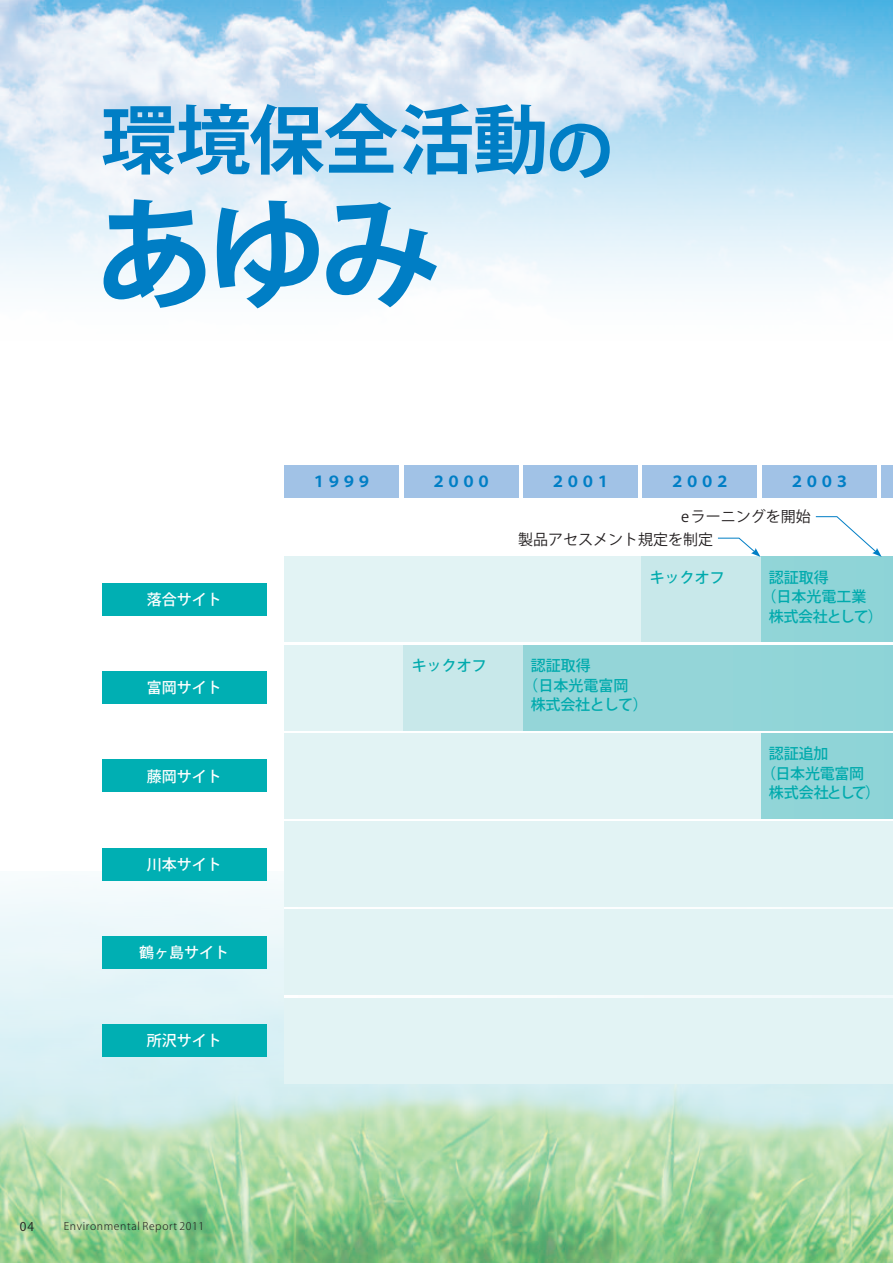
<style>
.page{position:relative;width:893px;height:1263px;background:#fff}
.page>*{position:absolute;margin:0;border:0;box-sizing:border-box;transform-origin:0 0}
.t1{font:700 120px "Koz Go Pro";color:#007ec5}
.t2{font:700 75px "Koz Go Pro";letter-spacing:-.01em;color:#007ec5}
.t3{font:500 15px "Koz Go Pro";letter-spacing:-.005em;color:#00aaad}
.t4{font:500 15px "Koz Go Pro";color:#fff}
.t5{font:15px "Koz Go Pro";color:#231f20}
.t6{font:700 15px "Koz Go Pro";color:#007ec5}
.t7{font:500 15px "Koz Go Pro";letter-spacing:-.045em;color:#00aaad}
.t8{font:500 15px "Koz Go Pro";letter-spacing:-.06em;color:#00aaad}
.t9{font:12px "Koz Go Pro";color:#231f20}
.t10{font:300 10.5px "Koz Go Pro";letter-spacing:.06em;color:#231f20}
</style>
<div class="page">
<img style="left:0;top:872px;width:893px;height:391px">
<svg style="left:284px;top:818px;width:609px;height:180px"></svg>
<div style="left:284px;top:645px;width:609px;height:85px;background:#94d5d8"></div>
<div style="left:284px;top:733px;width:609px;height:85px;background:#8fd4d7"></div>
<div style="left:284px;top:557px;width:609px;height:85px;background:#8fd4d7"></div>
<img style="left:0;top:0;width:893px;height:288px">
<div style="left:284px;top:557px;width:476px;height:85px;background:#e2f3f4"></div>
<div style="left:284px;top:645px;width:119px;height:85px;background:#e2f3f4"></div>
<div style="left:284px;top:733px;width:476px;height:85px;background:#e2f3f4"></div>
<div style="left:284px;top:822px;width:609px;height:85px;background:#e2f3f4"></div>
<div style="left:284px;top:910px;width:609px;height:85px;background:#e2f3f4"></div>
<div style="left:284px;top:998px;width:609px;height:85px;background:#e2f3f4"></div>
<div style="left:403px;top:645px;width:119px;height:85px;background:#c8e8ea"></div>
<div style="left:641px;top:557px;width:119px;height:85px;background:#c8e8ea"></div>
<div style="left:102px;top:583px;width:164px;height:33px;background:#00afb3"></div>
<div style="left:102px;top:671px;width:164px;height:33px;background:#00afb3"></div>
<div style="left:102px;top:760px;width:164px;height:32px;background:#00afb3"></div>
<div style="left:102px;top:848px;width:164px;height:32px;background:#00afb3"></div>
<div style="left:102px;top:936px;width:164px;height:32px;background:#00afb3"></div>
<div style="left:102px;top:1024px;width:164px;height:33px;background:#00afb3"></div>
<div style="left:284px;top:466px;width:115px;height:32px;background:#a1c2e6"></div>
<div style="left:404px;top:466px;width:114px;height:32px;background:#a1c2e6"></div>
<div style="left:523px;top:466px;width:115px;height:32px;background:#a1c2e6"></div>
<div style="left:642px;top:466px;width:115px;height:32px;background:#a1c2e6"></div>
<div style="left:762px;top:466px;width:115px;height:32px;background:#a1c2e6"></div>
<div style="left:881px;top:466px;width:12px;height:32px;background:#a1c2e6"></div>
<svg style="left:717px;top:537px;width:43px;height:20px"></svg>
<svg style="left:815px;top:516px;width:67px;height:41px"></svg>
<h2 class="t2" style="left:101px;top:92px;width:514px">環境保全活動<sub>の</sub></h2>
<h1 class="t1" style="left:95px;top:178px;width:347px">あゆみ</h1>
<p class="t6" style="left:312px;top:472px;width:61px">１９９９</p>
<p class="t6" style="left:431px;top:472px;width:61px">２０００</p>
<p class="t6" style="left:550px;top:472px;width:61px">２００１</p>
<p class="t6" style="left:670px;top:472px;width:61px">２００２</p>
<p class="t6" style="left:789px;top:472px;width:61px">２００３</p>
<p class="t5" style="left:681px;top:507px;width:131px">e ラーニングを開始</p>
<p class="t4" style="left:147px;top:590px;width:76px">落合サイト</p>
<p class="t4" style="left:147px;top:678px;width:76px">富岡サイト</p>
<p class="t4" style="left:147px;top:766px;width:76px">藤岡サイト</p>
<p class="t4" style="left:147px;top:855px;width:76px">川本サイト</p>
<p class="t4" style="left:139px;top:943px;width:91px">鶴ヶ島サイト</p>
<p class="t4" style="left:147px;top:1031px;width:76px">所沢サイト</p>
<p class="t9" style="left:20px;top:1219px;width:16px">04</p>
<p class="t10" style="left:64px;top:1219px;width:142px">Environmental Report 2011</p>
<p class="t5" style="left:518px;top:530px;width:196px">製品アセスメント規定を制定</p>
<p class="t3" style="left:650px;top:568px;width:76px">キックオフ</p>
<p class="t3" style="left:412px;top:656px;width:76px">キックオフ</p>
<p class="t3" style="left:531px;top:656px;width:61px">認証取得</p>
<p class="t3" style="left:523px;top:675px;width:106px">（日本光電富岡</p>
<p class="t3" style="left:531px;top:695px;width:119px">株式会社として）</p>
<p class="t3" style="left:769px;top:568px;width:61px">認証取得</p>
<p class="t3" style="left:761px;top:587px;width:106px">（日本光電工業</p>
<p class="t7" style="left:769px;top:607px;width:116px">株式会社として）</p>
<p class="t3" style="left:769px;top:744px;width:61px">認証追加</p>
<p class="t3" style="left:761px;top:764px;width:105px">（日本光電富岡</p>
<p class="t8" style="left:769px;top:783px;width:113px">株式会社として）</p>
</div>
